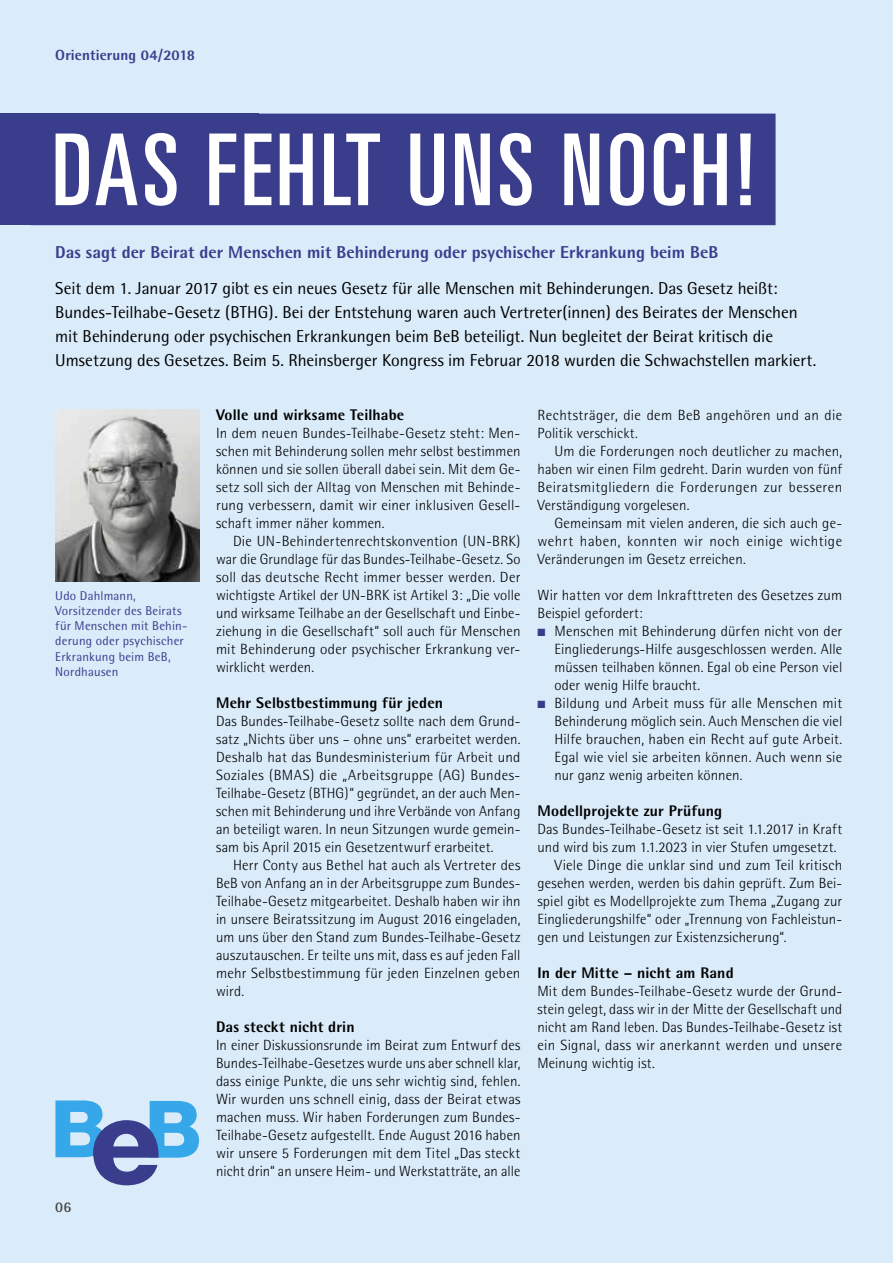
<style>
.page{position:relative;width:893px;height:1263px;background:#daebfa}
.page>*{position:absolute;margin:0;border:0;box-sizing:border-box;transform-origin:0 0}
.t1{font:ultra-condensed 99.15px "Univers";letter-spacing:.04em;color:#fff}
.t2{font:17.25px/24px "Rotis Semi Sans";color:#000}
.t3{font:800 17.25px "Rotis Semi Sans";letter-spacing:.005em;color:#3a3d8c}
.t4{font:800 15.3px "Rotis Semi Sans";letter-spacing:.01em;color:#000}
.t5{font:300 14.85px/18px "Rotis Semi Sans";letter-spacing:.01em;color:#000;text-align:justify}
.t6{font:800 14.85px "Rotis Semi Sans";letter-spacing:.01em;color:#3a3d8c}
.t7{font:700 14.85px "Rotis Semi Sans";color:#484848}
.t8{font:12.75px/15.3px "Rotis Semi Sans";letter-spacing:.015em;color:#3a3d8c}
.s1{color:#3a3d8c}
</style>
<div class="page">
<div style="left:0;top:114px;width:258px;height:111px;background:#3a3d8c"></div>
<div style="left:31px;top:114px;width:744px;height:111px;background:#3a3d8c"></div>
<img style="left:55px;top:409px;width:144px;height:173px">
<svg style="left:55px;top:1100px;width:144px;height:85px"></svg>
<p class="t6" style="left:55px;top:45px;width:141px">Orientierung 04/2018</p>
<h1 class="t1" style="left:52px;top:114px;width:706px">DAS FEHLT UNS NOCH!</h1>
<p class="t3" style="left:55px;top:241px;width:665px">Das sagt der Beirat der Menschen mit Behinderung oder psychischer Erkrankung beim BeB</p>
<p class="t2" style="left:55px;top:276px;width:762px">Seit dem 1. Januar 2017 gibt es ein neues Gesetz für alle Menschen mit Behinderungen. Das Gesetz heißt:<br>Bundes-Teilhabe-Gesetz (BTHG). Bei der Entstehung waren auch Vertreter(innen) des Beirates der Menschen mit Behinderung oder psychischen Erkrankungen beim BeB beteiligt. Nun begleitet der Beirat kritisch die Umsetzung des Gesetzes. Beim 5. Rheinsberger Kongress im Februar 2018 wurden die Schwachstellen markiert.</p>
<p class="t8" style="left:55px;top:587px;width:134px">Udo Dahlmann,<br>Vorsitzender des Beirats für Menschen mit Behin&shy;derung oder psychischer<br>Erkrankung beim BeB,<br>Nordhausen</p>
<p class="t7" style="left:55px;top:1197px;width:18px">06</p>
<p class="t4" style="left:216px;top:405px;width:190px">Volle und wirksame Teilhabe</p>
<p class="t5" style="left:216px;top:424px;width:306px">In dem neuen Bundes-Teilhabe-Gesetz steht: Men&shy;schen mit Behinderung sollen mehr selbst bestimmen können und sie sollen überall dabei sein. Mit dem Ge&shy;setz soll sich der Alltag von Menschen mit Behinde&shy;rung verbessern, damit wir einer inklusiven Gesell&shy;schaft immer näher kommen.</p>
<p class="t5" style="left:216px;top:532px;width:306px;text-indent:17px">Die UN-Behindertenrechtskonvention (UN-BRK) war die Grundlage für das Bundes-Teilhabe-Gesetz. So soll das deutsche Recht immer besser werden. Der wichtigste Artikel der UN-BRK ist Artikel 3: „Die volle und wirksame Teilhabe an der Gesellschaft und Einbe&shy;ziehung in die Gesellschaft“ soll auch für Menschen mit Behinderung oder psychischer Erkrankung ver&shy;wirklicht werden.</p>
<p class="t4" style="left:216px;top:693px;width:229px">Mehr Selbstbestimmung für jeden</p>
<p class="t5" style="left:216px;top:712px;width:306px">Das Bundes-Teilhabe-Gesetz sollte nach dem Grund&shy;satz „Nichts über uns – ohne uns“ erarbeitet werden.<br>Deshalb hat das Bundesministerium für Arbeit und Soziales (BMAS) die „Arbeitsgruppe (AG) Bundes-Teilhabe-Gesetz (BTHG)“ gegründet, an der auch Men&shy;schen mit Behinderung und ihre Verbände von Anfang an beteiligt waren. In neun Sitzungen wurde gemein&shy;sam bis April 2015 ein Gesetzentwurf erarbeitet.</p>
<p class="t5" style="left:216px;top:856px;width:306px;text-indent:17px">Herr Conty aus Bethel hat auch als Vertreter des BeB von Anfang an in der Arbeitsgruppe zum Bundes-Teilhabe-Gesetz mitgearbeitet. Deshalb haben wir ihn in unsere Beiratssitzung im August 2016 eingeladen, um uns über den Stand zum Bundes-Teilhabe-Gesetz auszutauschen. Er teilte uns mit, dass es auf jeden Fall mehr Selbstbestimmung für jeden Einzelnen geben wird.</p>
<p class="t4" style="left:216px;top:1017px;width:140px">Das steckt nicht drin</p>
<p class="t5" style="left:216px;top:1036px;width:306px">In einer Diskussionsrunde im Beirat zum Entwurf des Bundes-Teilhabe-Gesetzes wurde uns aber schnell klar, dass einige Punkte, die uns sehr wichtig sind, fehlen.<br>Wir wurden uns schnell einig, dass der Beirat etwas machen muss. Wir haben Forderungen zum Bundes-Teilhabe-Gesetz aufgestellt. Ende August 2016 haben wir unsere 5 Forderungen mit dem Titel „Das steckt nicht drin“ an unsere Heim- und Werkstatträte, an alle</p>
<p class="t5" style="left:537px;top:406px;width:306px">Rechtsträger, die dem BeB angehören und an die<br>Politik verschickt.</p>
<p class="t5" style="left:537px;top:442px;width:306px;text-indent:17px">Um die Forderungen noch deutlicher zu machen, haben wir einen Film gedreht. Darin wurden von fünf Beiratsmitgliedern die Forderungen zur besseren Verständigung vorgelesen.</p>
<p class="t5" style="left:537px;top:514px;width:306px;text-indent:17px">Gemeinsam mit vielen anderen, die sich auch ge&shy;wehrt haben, konnten wir noch einige wichtige Veränderungen im Gesetz erreichen.</p>
<p class="t5" style="left:537px;top:586px;width:306px">Wir hatten vor dem Inkrafttreten des Gesetzes zum<br>Beispiel gefordert:</p>
<p class="t5" style="left:554px;top:622px;width:289px;text-indent:-17px"><span class="s1">■</span> Menschen mit Behinderung dürfen nicht von der Eingliederungs-Hilfe ausgeschlossen werden. Alle müssen teilhaben können. Egal ob eine Person viel oder wenig Hilfe braucht.</p>
<p class="t5" style="left:554px;top:694px;width:289px;text-indent:-17px"><span class="s1">■</span> Bildung und Arbeit muss für alle Menschen mit Behinderung möglich sein. Auch Menschen die viel Hilfe brauchen, haben ein Recht auf gute Arbeit.<br>Egal wie viel sie arbeiten können. Auch wenn sie nur ganz wenig arbeiten können.</p>
<p class="t4" style="left:537px;top:801px;width:186px">Modellprojekte zur Prüfung</p>
<p class="t5" style="left:537px;top:820px;width:306px">Das Bundes-Teilhabe-Gesetz ist seit 1.1.2017 in Kraft</p>
<p class="t5" style="left:537px;top:838px;width:301px">und wird bis zum 1.1.2023 in vier Stufen umgesetzt.</p>
<p class="t5" style="left:554px;top:856px;width:289px">Viele Dinge die unklar sind und zum Teil kritisch</p>
<p class="t5" style="left:537px;top:874px;width:306px">gesehen werden, werden bis dahin geprüft. Zum Bei-</p>
<p class="t5" style="left:537px;top:892px;width:306px">spiel gibt es Modellprojekte zum Thema „Zugang zur</p>
<p class="t5" style="left:537px;top:910px;width:306px">Eingliederungshilfe“ oder „Trennung von Fachleistun-</p>
<p class="t5" style="left:537px;top:928px;width:251px">gen und Leistungen zur Existenzsicherung“.</p>
<p class="t4" style="left:537px;top:963px;width:198px">In der Mitte – nicht am Rand</p>
<p class="t5" style="left:537px;top:982px;width:306px">Mit dem Bundes-Teilhabe-Gesetz wurde der Grund&shy;stein gelegt, dass wir in der Mitte der Gesellschaft und nicht am Rand leben. Das Bundes-Teilhabe-Gesetz ist ein Signal, dass wir anerkannt werden und unsere Meinung wichtig ist.</p>
</div>
